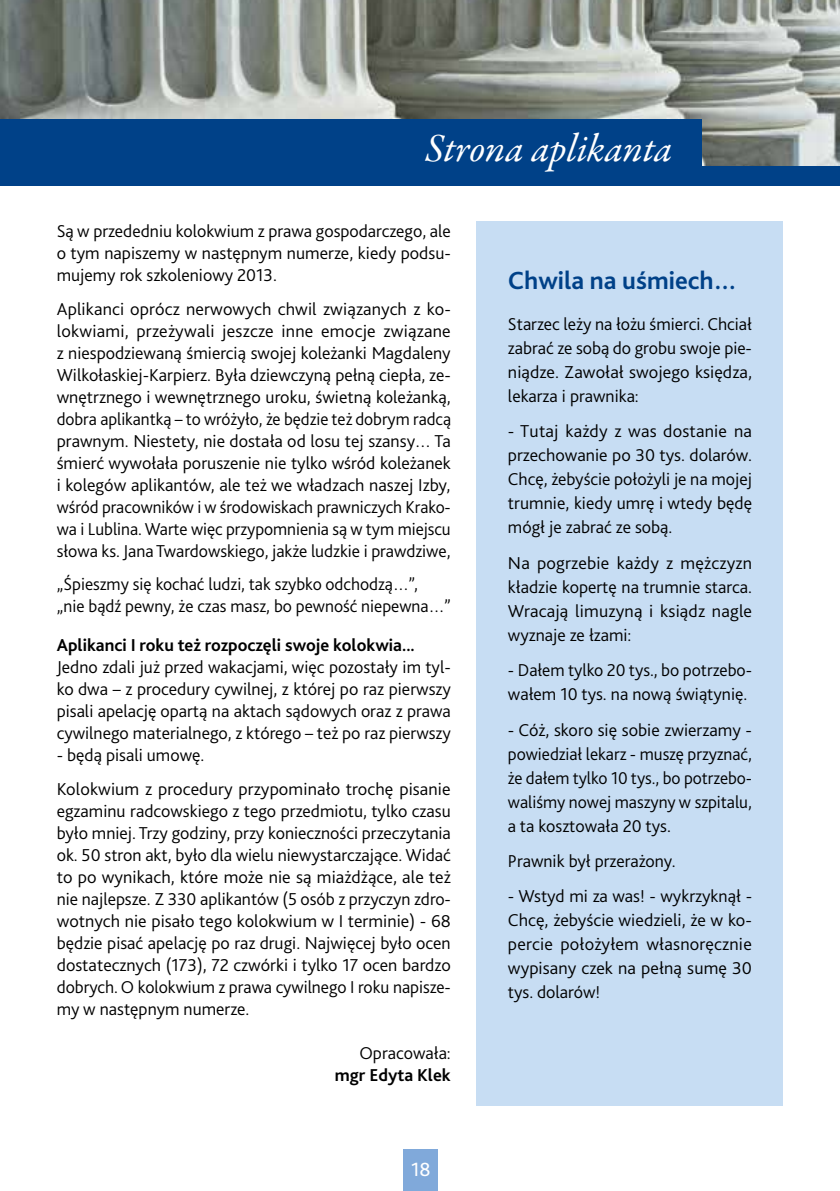
<style>
.page{position:relative;width:840px;height:1191px;background:#fff}
.page>*{position:absolute;margin:0;border:0;box-sizing:border-box;transform-origin:0 0}
.t1{font:italic 40px "Garamond Premr Pro";letter-spacing:-.005em;color:#fff}
.t2{font:700 26px "Bliss 2";color:#004188}
.t3{font:20px "Bliss 2";color:#fff}
.t4{font:300 18px/22px "Bliss 2";color:#000;text-align:justify}
.t5{font:700 18px "Bliss 2";color:#000}
</style>
<div class="page">
<img style="left:0;top:0;width:839px;height:166px">
<div style="left:403px;top:1149px;width:34px;height:42px;background:#80a9da"></div>
<div style="left:0;top:166px;width:839px;height:20px;background:#004188"></div>
<div style="left:476px;top:221px;width:306px;height:885px;background:#c7ddf3"></div>
<div style="left:0;top:119px;width:701px;height:53px;background:#004188"></div>
<h1 class="t1" style="left:424px;top:123px;width:249px">Strona aplikanta</h1>
<p class="t4" style="left:57px;top:220px;width:395px">Są w przededniu kolokwium z prawa gospodarczego, ale o tym napiszemy w następnym numerze, kiedy podsu&shy;mujemy rok szkoleniowy 2013.</p>
<p class="t4" style="left:57px;top:297px;width:395px">Aplikanci oprócz nerwowych chwil związanych z ko&shy;lokwiami, przeżywali jeszcze inne emocje związane z niespodziewaną śmiercią swojej koleżanki Magdaleny Wilkołaskiej-Karpierz. Była dziewczyną pełną ciepła, ze&shy;wnętrznego i wewnętrznego uroku, świetną koleżanką, dobra aplikantką – to wróżyło, że będzie też dobrym radcą prawnym. Niestety, nie dostała od losu tej szansy… Ta śmierć wywołała poruszenie nie tylko wśród koleżanek i kolegów aplikantów, ale też we władzach naszej Izby, wśród pracowników i w środowiskach prawniczych Krako&shy;wa i Lublina. Warte więc przypomnienia są w tym miejscu słowa ks. Jana Twardowskiego, jakże ludzkie i prawdziwe,</p>
<p class="t4" style="left:57px;top:573px;width:395px">„Śpieszmy się kochać ludzi, tak szybko odchodzą…”,<br>„nie bądź pewny, że czas masz, bo pewność niepewna…”</p>
<p class="t5" style="left:57px;top:634px;width:359px">Aplikanci I roku też rozpoczęli swoje kolokwia...</p>
<p class="t4" style="left:57px;top:656px;width:395px">Jedno zdali już przed wakacjami, więc pozostały im tyl&shy;ko dwa – z procedury cywilnej, z której po raz pierwszy pisali apelację opartą na aktach sądowych oraz z prawa cywilnego materialnego, z którego – też po raz pierwszy</p>
<p class="t4" style="left:57px;top:738px;width:395px;line-height:33.4px">- będą pisali umowę.<br>Kolokwium z procedury przypominało trochę pisanie</p>
<p class="t4" style="left:57px;top:799px;width:395px">egzaminu radcowskiego z tego przedmiotu, tylko czasu było mniej. Trzy godziny, przy konieczności przeczytania ok. 50 stron akt, było dla wielu niewystarczające. Widać to po wynikach, które może nie są miażdżące, ale też nie najlepsze. Z 330 aplikantów (5 osób z przyczyn zdro&shy;wotnych nie pisało tego kolokwium w I terminie) - 68 będzie pisać apelację po raz drugi. Najwięcej było ocen dostatecznych (173), 72 czwórki i tylko 17 ocen bardzo dobrych. O kolokwium z prawa cywilnego I roku napisze&shy;my w następnym numerze.</p>
<p class="t4" style="left:359px;top:1041px;width:93px">Opracowała:</p>
<p class="t5" style="left:334px;top:1063px;width:117px">mgr Edyta Klek</p>
<p class="t3" style="left:411px;top:1156px;width:21px">18</p>
<h2 class="t2" style="left:507px;top:264px;width:230px">Chwila na uśmiech…</h2>
<p class="t4" style="left:507px;top:312px;width:245px;line-height:24px">Starzec leży na łożu śmierci. Chciał zabrać ze sobą do grobu swoje pie&shy;niądze. Zawołał swojego księdza, lekarza i prawnika:</p>
<p class="t4" style="left:507px;top:419px;width:245px;line-height:24px">- Tutaj każdy z was dostanie na przechowanie po 30 tys. dolarów.<br>Chcę, żebyście położyli je na mojej trumnie, kiedy umrę i wtedy będę mógł je zabrać ze sobą.</p>
<p class="t4" style="left:507px;top:550px;width:245px;line-height:24px">Na pogrzebie każdy z mężczyzn kładzie kopertę na trumnie starca.<br>Wracają limuzyną i ksiądz nagle wyznaje ze łzami:</p>
<p class="t4" style="left:507px;top:658px;width:245px;line-height:24px">- Dałem tylko 20 tys., bo potrzebo&shy;wałem 10 tys. na nową świątynię.</p>
<p class="t4" style="left:507px;top:717px;width:245px;line-height:24px">- Cóż, skoro się sobie zwierzamy - powiedział lekarz - muszę przyznać, że dałem tylko 10 tys., bo potrzebo&shy;waliśmy nowej maszyny w szpitalu, a ta kosztowała 20 tys.</p>
<p class="t4" style="left:507px;top:849px;width:169px">Prawnik był przerażony.</p>
<p class="t4" style="left:507px;top:884px;width:245px;line-height:24px">- Wstyd mi za was! - wykrzyknął - Chcę, żebyście wiedzieli, że w ko&shy;percie położyłem własnoręcznie wypisany czek na pełną sumę 30 tys. dolarów!</p>
</div>
